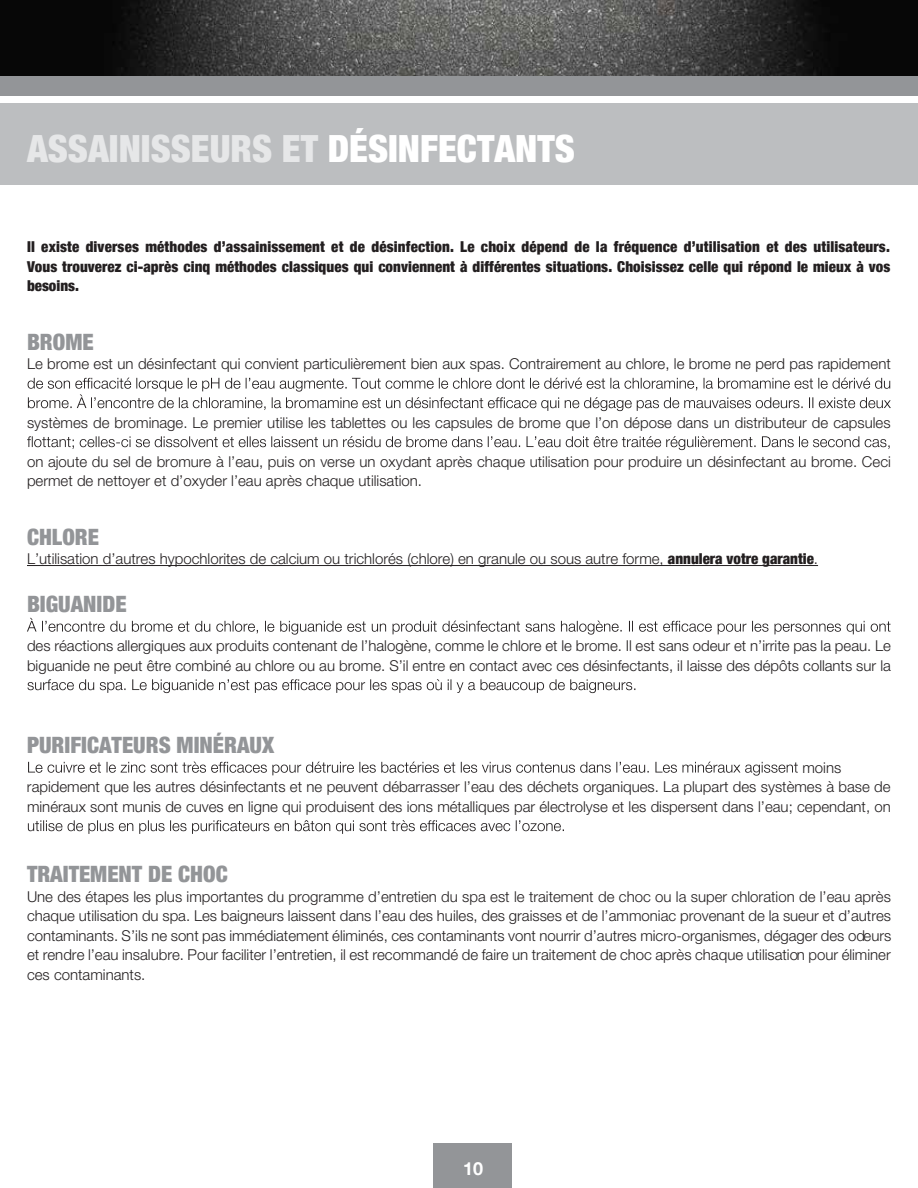
<style>
.page{position:relative;width:918px;height:1188px;background:#fff}
.page>*{position:absolute;margin:0;border:0;box-sizing:border-box;transform-origin:0 0}
.t1{font:900 condensed 37.5px "Helvetica Neue";color:#e6e7e8}
.t2{font:900 condensed 22.5px "Helvetica Neue";color:#939598}
.t3{font:700 18px "Helvetica Neue";color:#fff}
.t4{font:300 15px/19.5px "Helvetica Neue";color:#231f20}
.t5{font:900 condensed 15px/19.5px "Helvetica Neue";letter-spacing:.005em;color:#231f20;text-align:justify}
.s1{color:#fff}
.s2{font-weight:900;font-stretch:condensed}
</style>
<div class="page">
<div style="left:433px;top:1144px;width:79px;height:44px;background:#939598"></div>
<div style="left:0;top:104px;width:918px;height:81px;background:#bcbec0"></div>
<img style="left:1px;top:0;width:917px;height:76px">
<div style="left:0;top:76px;width:918px;height:20px;background:#939598"></div>
<hr style="left:27px;top:565px;width:791px;height:1px;background:#231f20">
<svg style="left:28px;top:378px;width:863px;height:33px"></svg>
<svg style="left:27px;top:436px;width:863px;height:14px"></svg>
<svg style="left:27px;top:618px;width:864px;height:17px"></svg>
<svg style="left:27px;top:679px;width:608px;height:14px"></svg>
<svg style="left:28px;top:762px;width:770px;height:14px"></svg>
<svg style="left:28px;top:820px;width:536px;height:14px"></svg>
<h1 class="t1" style="left:27px;top:118px;width:549px">ASSAINISSEURS ET <span class="s1">DÉSINFECTANTS</span></h1>
<p class="t5" style="left:27px;top:236px;width:865px">Il existe diverses méthodes d’assainissement et de désinfection. Le choix dépend de la fréquence d’utilisation et des utilisateurs.<br>Vous trouverez ci-après cinq méthodes classiques qui conviennent à différentes situations. Choisissez celle qui répond le mieux à vos besoins.</p>
<h2 class="t2" style="left:27px;top:323px;width:68px">BROME</h2>
<p class="t4" style="left:27px;top:354px;width:865px">Le brome est un désinfectant qui convient particulièrement bien aux spas. Contrairement au chlore, le brome ne perd pas rapidement</p>
<p class="t4" style="left:27px;top:412px;width:865px">systèmes de brominage. Le premier utilise les tablettes ou les capsules de brome que l’on dépose dans un distributeur de capsules</p>
<p class="t4" style="left:27px;top:451px;width:865px">on ajoute du sel de bromure à l’eau, puis on verse un oxydant après chaque utilisation pour produire un désinfectant au brome. Ceci permet de nettoyer et d’oxyder l’eau après chaque utilisation.</p>
<h2 class="t2" style="left:27px;top:518px;width:74px">CHLORE</h2>
<p class="t4" style="left:27px;top:549px;width:793px">L’utilisation d’autres hypochlorites de calcium ou trichlorés (chlore) en granule ou sous autre forme, <span class="s2">annulera votre garantie</span>.</p>
<h2 class="t2" style="left:27px;top:586px;width:101px">BIGUANIDE</h2>
<p class="t4" style="left:27px;top:636px;width:866px">des réactions allergiques aux produits contenant de l’halogène, comme le chlore et le brome. Il est sans odeur et n’irrite pas la peau. Le biguanide ne peut être combiné au chlore ou au brome. S’il entre en contact avec ces désinfectants, il laisse des dépôts collants sur la</p>
<h2 class="t2" style="left:27px;top:727px;width:249px">PURIFICATEURS MINÉRAUX</h2>
<p class="t4" style="left:27px;top:757px;width:865px;text-indent:775px">moins rapidement que les autres désinfectants et ne peuvent débarrasser l’eau des déchets organiques. La plupart des systèmes à base de minéraux sont munis de cuves en ligne qui produisent des ions métalliques par électrolyse et les dispersent dans l’eau; cependant, on</p>
<h2 class="t2" style="left:27px;top:856px;width:202px">TRAITEMENT DE CHOC</h2>
<p class="t4" style="left:27px;top:886px;width:866px;text-align:justify">Une des étapes les plus importantes du programme d’entretien du spa est le traitement de choc ou la super chloration de l’eau après chaque utilisation du spa. Les baigneurs laissent dans l’eau des huiles, des graisses et de l’ammoniac provenant de la sueur et d’autres contaminants. S’ils ne sont pas immédiatement éliminés, ces contaminants vont nourrir d’autres micro-organismes, dégager des odeurs et rendre l’eau insalubre. Pour faciliter l’entretien, il est recommandé de faire un traitement de choc après chaque utilisation pour éliminer ces contaminants.</p>
<p class="t3" style="left:463px;top:1154px;width:22px">10</p>
</div>
